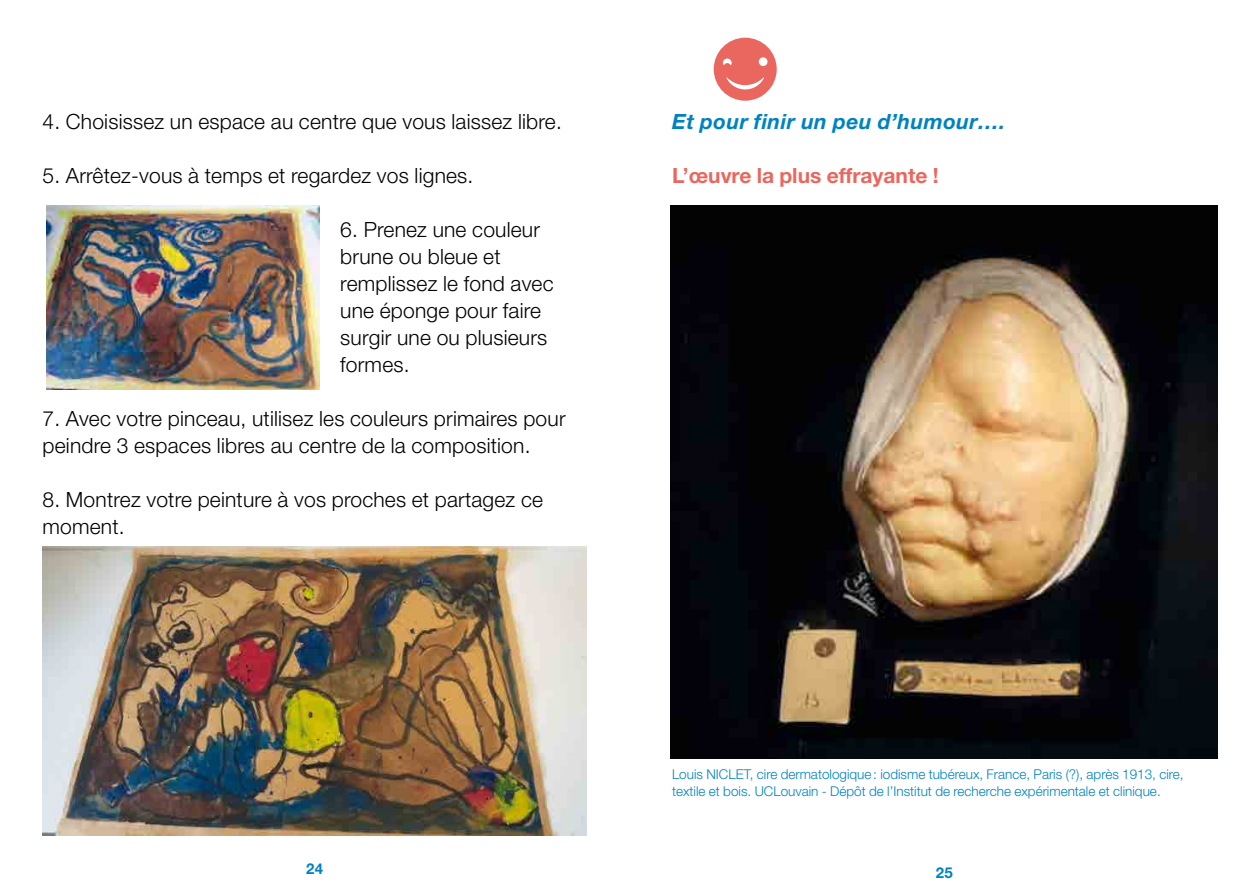
<style>
.page{position:relative;width:1259px;height:893px;background:#fff}
.page>*{position:absolute;margin:0;border:0;box-sizing:border-box;transform-origin:0 0}
.t1{font:300 21px/27px "Helvetica Neue LT Std";letter-spacing:.01em;color:#000}
.t2{font:italic 700 21px "Helvetica Neue LT Std";letter-spacing:.02em;color:#0082c1}
.t3{font:700 21px "Helvetica Neue LT Std";color:#ea675f}
.t4{font:700 15px "Helvetica Neue LT Std";color:#0082c1}
.t5{font:300 13.5px/16.2px "Helvetica Neue LT Std";color:#0082c1}
</style>
<div class="page">
<svg style="left:713px;top:38px;width:63px;height:63px"></svg>
<img style="left:47px;top:205px;width:272px;height:185px">
<img style="left:43px;top:547px;width:544px;height:288px">
<img style="left:670px;top:205px;width:547px;height:553px">
<p class="t1" style="left:43px;top:107px;width:521px">4. Choisissez un espace au centre que vous laissez libre.</p>
<p class="t1" style="left:43px;top:161px;width:432px">5. Arrêtez-vous à temps et regardez vos lignes.</p>
<p class="t1" style="left:340px;top:215px;width:215px">6. Prenez une couleur brune ou bleue et remplissez le fond avec une éponge pour faire surgir une ou plusieurs formes.</p>
<p class="t1" style="left:43px;top:404px;width:524px">7. Avec votre pinceau, utilisez les couleurs primaires pour peindre 3 espaces libres au centre de la composition.</p>
<p class="t1" style="left:43px;top:485px;width:502px">8. Montrez votre peinture à vos proches et partagez ce moment.</p>
<p class="t2" style="left:672px;top:108px;width:335px">Et pour finir un peu d’humour….</p>
<p class="t3" style="left:672px;top:162px;width:268px">L’œuvre la plus effrayante !</p>
<p class="t5" style="left:672px;top:766px;width:513px">Louis NICLET, cire dermatologique: iodisme tubéreux, France, Paris (?), après 1913, cire, textile et bois. UCLouvain - Dépôt de l’Institut de recherche expérimentale et clinique.</p>
<p class="t4" style="left:306px;top:859px;width:19px">24</p>
<p class="t4" style="left:935px;top:864px;width:19px">25</p>
</div>
